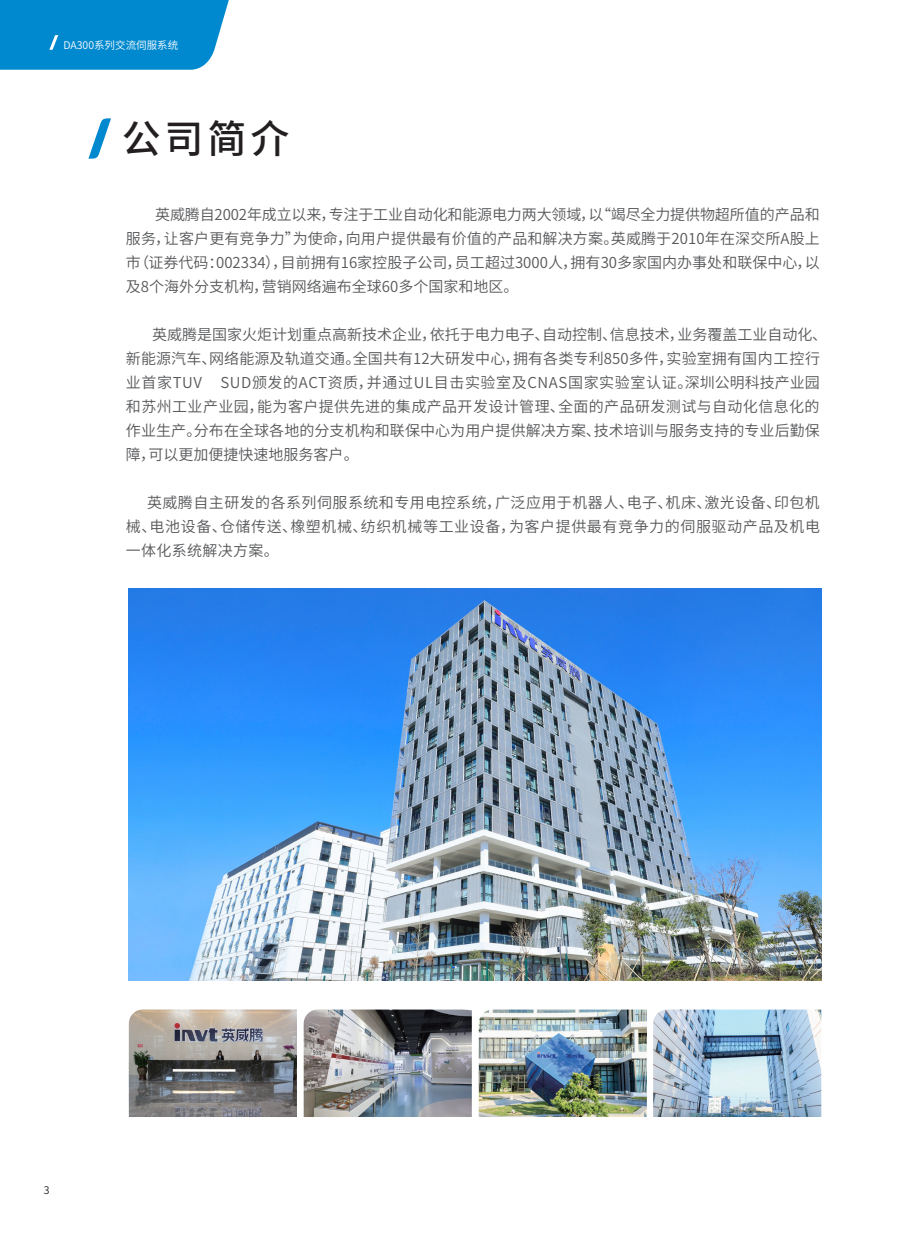
<style>
.page{position:relative;width:919px;height:1238px;background:#fff}
.page>*{position:absolute;margin:0;border:0;box-sizing:border-box;transform-origin:0 0}
.content{font:500 39px "Source Han Sans CN";color:#231f20}
.t1{font:15px/24px "Source Han Sans CN";letter-spacing:.005em;color:#57585a;text-align:justify}
.t2{font:10.5px "Source Han Sans CN";color:#fff}
.t3{font:10.5px "Source Han Sans CN";color:#231f20}
</style>
<div class="page">
<div style="left:0;top:0;width:229px;height:70px;background:#0089cf"></div>
<svg style="left:88px;top:118px;width:23px;height:41px"></svg>
<img style="left:129px;top:1009px;width:168px;height:107px">
<img style="left:478px;top:1009px;width:169px;height:107px">
<img style="left:304px;top:1009px;width:168px;height:107px">
<img style="left:653px;top:1009px;width:168px;height:107px">
<img style="left:128px;top:589px;width:693px;height:391px">
<p class="t2" style="left:63px;top:39px;width:116px">DA300系列交流伺服系统</p>
<p class="content" style="left:122px;top:117px;width:169px">公司简介</p>
<p class="t1" style="left:126px;top:202px;width:695px;text-indent:29px">英威腾自2002年成立以来，专注于工业自动化和能源电力两大领域，以“竭尽全力提供物超所值的产品和服务，让客户更有竞争力”为使命，向用户提供最有价值的产品和解决方案。英威腾于2010年在深交所A股上市（证券代码：002334），目前拥有16家控股子公司，员工超过3000人，拥有30多家国内办事处和联保中心，以及8个海外分支机构，营销网络遍布全球60多个国家和地区。</p>
<p class="t1" style="left:126px;top:322px;width:702px;text-align:left;text-indent:26px">英威腾是国家火炬计划重点高新技术企业，依托于电力电子、自动控制、信息技术，业务覆盖工业自动化、新能源汽车、网络能源及轨道交通。全国共有12大研发中心，拥有各类专利850多件，实验室拥有国内工控行业首家TUV SUD颁发的ACT资质，并通过UL目击实验室及CNAS国家实验室认证。深圳公明科技产业园和苏州工业产业园，能为客户提供先进的集成产品开发设计管理、全面的产品研发测试与自动化信息化的作业生产。分布在全球各地的分支机构和联保中心为用户提供解决方案、技术培训与服务支持的专业后勤保障，可以更加便捷快速地服务客户。</p>
<p class="t1" style="left:126px;top:490px;width:695px;text-indent:21px">英威腾自主研发的各系列伺服系统和专用电控系统，广泛应用于机器人、电子、机床、激光设备、印包机械、电池设备、仓储传送、橡塑机械、纺织机械等工业设备，为客户提供最有竞争力的伺服驱动产品及机电一体化系统解决方案。</p>
<p class="t3" style="left:44px;top:1184px;width:7px">3</p>
</div>
